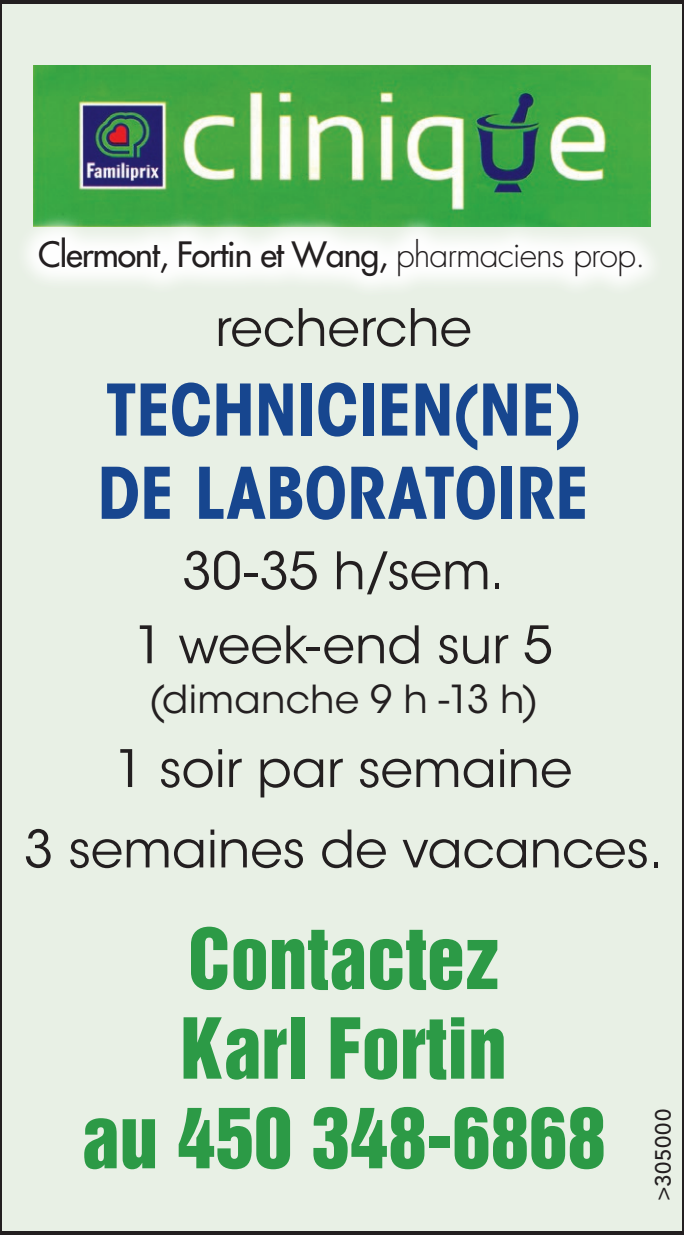
<style>
.page{position:relative;width:684px;height:1235px;background:#fff}
.page>*{position:absolute;margin:0;border:0;box-sizing:border-box;transform-origin:0 0}
.t1{font:76.8px/89.6px "Helvetica Inserat LT Std";color:#2c9a46;text-align:center}
.t2{font:700 condensed 70.4px/83.2px "ITC Avant Garde Std";letter-spacing:-.01em;color:#17468f}
.t3{font:51.2px/74px "ITC Avant Garde Std";color:#231f20;text-align:center}
.t4{font:38.4px "ITC Avant Garde Std";letter-spacing:.01em;color:#231f20}
.t5{font:500 34px "Futura Std";letter-spacing:-.03em;color:#231f20}
.t6{font:500 22px "Avenir LT Std";letter-spacing:.04em;color:#231f20}
.s1{font-weight:300}
</style>
<div class="page">
<div style="left:0;top:2px;width:684px;height:1230px;background:#e8f0e5"></div>
<div style="left:0;top:0;width:684px;height:1234px;border:4px solid #231f20"></div>
<img style="left:33px;top:66px;width:617px;height:144px">
<svg style="left:33px;top:210px;width:618px;height:4px;background:#38a643"></svg>
<svg style="left:27px;top:214px;width:625px;height:73px;fill:#f7f9f6"></svg>
<p class="t5" style="left:38px;top:233px;width:609px">Clermont, Fortin et Wang, <span class="s1">pharmaciens prop.</span></p>
<p class="t3" style="left:215px;top:291px;width:258px">recherche</p>
<h2 class="t2" style="left:97px;top:367px;width:494px">TECHNICIEN(NE)<br>DE LABORATOIRE</h2>
<p class="t3" style="left:134px;top:534px;width:420px">30-35 h/sem.<br>1 week-end sur 5</p>
<p class="t4" style="left:148px;top:675px;width:392px">(dimanche 9 h -13 h)</p>
<p class="t3" style="left:24px;top:729px;width:641px;line-height:80.4px">1 soir par semaine<br>3 semaines de vacances.</p>
<h1 class="t1" style="left:81px;top:915px;width:526px">Contactez<br>Karl Fortin<br>au 450 348-6868</h1>
<p class="t6" style="left:651px;top:1200px;width:94px;rotate:-90deg">&gt;305000</p>
</div>
